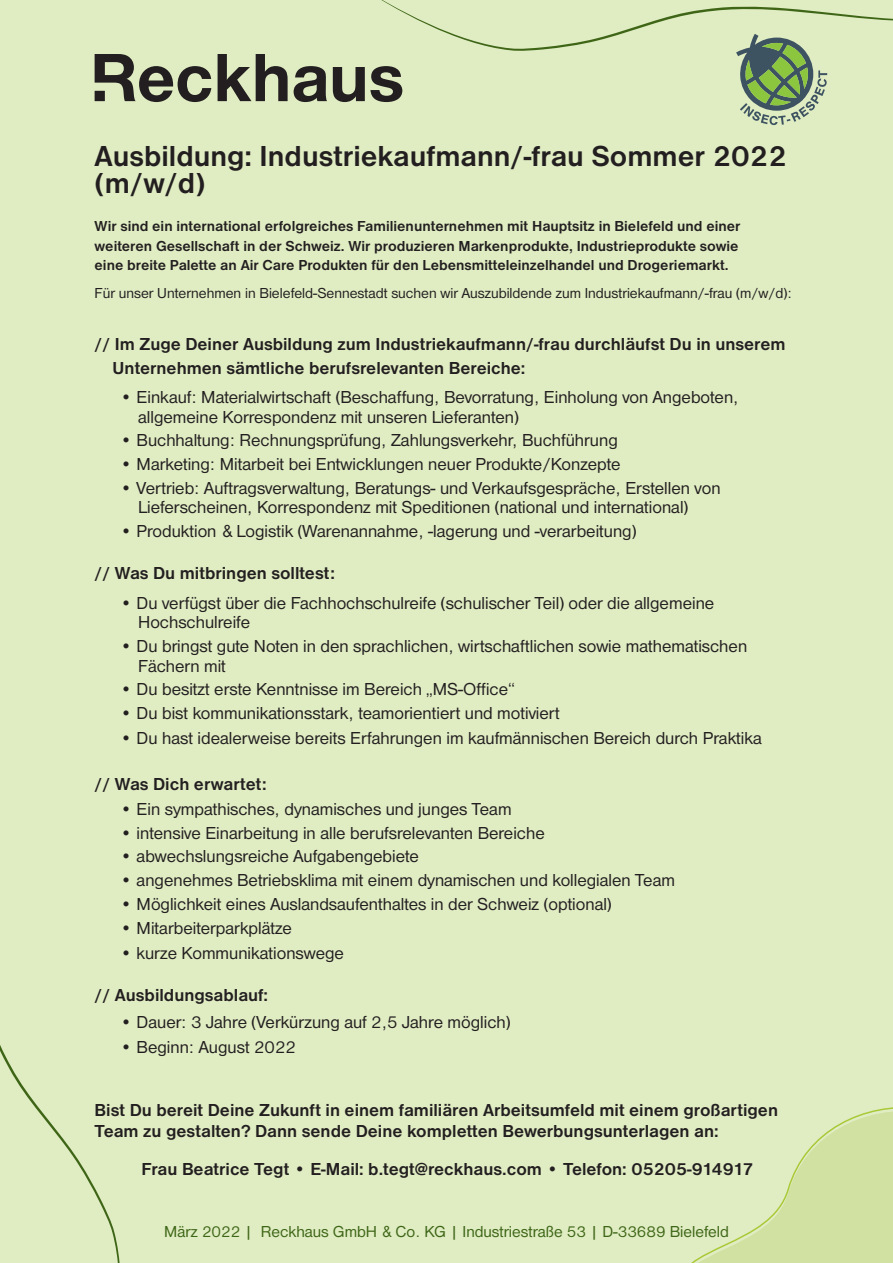
<style>
.page{position:relative;width:893px;height:1263px;background:#e0edc3}
.page>*{position:absolute;margin:0;border:0;box-sizing:border-box;transform-origin:0 0}
.t1{font:700 30px/27px "Nimbus Sans DOT";color:#231f20}
.t2{font:18px/19.5px "Nimbus Sans DOT";color:#231f20}
.t3{font:700 18px/24px "Nimbus Sans DOT";color:#231f20}
.t4{font:16.5px "Nimbus Sans DOT";color:#3e6617}
.t5{font:700 15px/19.5px "Nimbus Sans DOT";color:#231f20}
.t6{font:15px "Nimbus Sans DOT";color:#231f20}
</style>
<div class="page">
<svg style="left:691px;top:1107px;width:202px;height:156px"></svg>
<svg style="left:0;top:1045px;width:120px;height:218px"></svg>
<svg style="left:294px;top:66px;width:33px;height:36px"></svg>
<svg style="left:95px;top:54px;width:116px;height:48px"></svg>
<svg style="left:218px;top:54px;width:70px;height:47px"></svg>
<div style="left:95px;top:91px;width:10px;height:10px;background:#231f20"></div>
<svg style="left:333px;top:0;width:560px;height:125px"></svg>
<p class="t1" style="left:95px;top:143px;width:694px">Ausbildung: Industriekaufmann/-frau Sommer 2022 (m/w/d)</p>
<p class="t5" style="left:95px;top:217px;width:647px">Wir sind ein international erfolgreiches Familienunternehmen mit Hauptsitz in Bielefeld und einer weiteren Gesellschaft in der Schweiz. Wir produzieren Markenprodukte, Industrieprodukte sowie eine breite Palette an Air Care Produkten für den Lebensmitteleinzelhandel und Drogeriemarkt.</p>
<p class="t6" style="left:95px;top:285px;width:699px">Für unser Unternehmen in Bielefeld-Sennestadt suchen wir Auszubildende zum Industriekaufmann/-frau (m/w/d):</p>
<p class="t3" style="left:113px;top:332px;width:674px;text-indent:-18px">// Im Zuge Deiner Ausbildung zum Industriekaufmann/-frau durchläufst Du in unserem<br>Unternehmen sämtliche berufsrelevanten Bereiche:</p>
<p class="t2" style="left:138px;top:388px;width:602px;text-indent:-18px">• Einkauf: Materialwirtschaft (Beschaffung, Bevorratung, Einholung von Angeboten, allgemeine Korrespondenz mit unseren Lieferanten)</p>
<p class="t2" style="left:120px;top:431px;width:499px">• Buchhaltung: Rechnungsprüfung, Zahlungsverkehr, Buchführung</p>
<p class="t2" style="left:120px;top:455px;width:502px">• Marketing: Mitarbeit bei Entwicklungen neuer Produkte/Konzepte</p>
<p class="t2" style="left:138px;top:478px;width:584px;text-indent:-18px">• Vertrieb: Auftragsverwaltung, Beratungs- und Verkaufsgespräche, Erstellen von<br>Lieferscheinen, Korrespondenz mit Speditionen (national und international)</p>
<p class="t2" style="left:120px;top:522px;width:518px">• Produktion &amp; Logistik (Warenannahme, -lagerung und -verarbeitung)</p>
<p class="t3" style="left:95px;top:562px;width:242px">// Was Du mitbringen solltest:</p>
<p class="t2" style="left:138px;top:593px;width:578px;text-indent:-18px">• Du verfügst über die Fachhochschulreife (schulischer Teil) oder die allgemeine<br>Hochschulreife</p>
<p class="t2" style="left:138px;top:637px;width:611px;text-indent:-18px">• Du bringst gute Noten in den sprachlichen, wirtschaftlichen sowie mathematischen<br>Fächern mit</p>
<p class="t2" style="left:120px;top:680px;width:396px">• Du besitzt erste Kenntnisse im Bereich „MS-Office“</p>
<p class="t2" style="left:120px;top:704px;width:441px">• Du bist kommunikationsstark, teamorientiert und motiviert</p>
<p class="t2" style="left:120px;top:729px;width:643px">• Du hast idealerweise bereits Erfahrungen im kaufmännischen Bereich durch Praktika</p>
<p class="t3" style="left:95px;top:772px;width:174px">// Was Dich erwartet:</p>
<p class="t2" style="left:120px;top:799px;width:393px">• Ein sympathisches, dynamisches und junges Team</p>
<p class="t2" style="left:120px;top:823px;width:426px">• intensive Einarbeitung in alle berufsrelevanten Bereiche</p>
<p class="t2" style="left:120px;top:847px;width:300px">• abwechslungsreiche Aufgabengebiete</p>
<p class="t2" style="left:120px;top:871px;width:556px">• angenehmes Betriebsklima mit einem dynamischen und kollegialen Team</p>
<p class="t2" style="left:120px;top:894px;width:493px">• Möglichkeit eines Auslandsaufenthaltes in der Schweiz (optional)</p>
<p class="t2" style="left:120px;top:918px;width:173px">• Mitarbeiterparkplätze</p>
<p class="t2" style="left:120px;top:943px;width:225px">• kurze Kommunikationswege</p>
<p class="t3" style="left:95px;top:983px;width:175px">// Ausbildungsablauf:</p>
<p class="t2" style="left:120px;top:1012px;width:392px">• Dauer: 3 Jahre (Verkürzung auf 2,5 Jahre möglich)</p>
<p class="t2" style="left:120px;top:1037px;width:177px">• Beginn: August 2022</p>
<p class="t3" style="left:95px;top:1100px;width:685px;line-height:21px">Bist Du bereit Deine Zukunft in einem familiären Arbeitsumfeld mit einem großartigen<br>Team zu gestalten? Dann sende Deine kompletten Bewerbungsunterlagen an:</p>
<p class="t3" style="left:142px;top:1157px;width:613px">Frau Beatrice Tegt • E-Mail: b.tegt@reckhaus.com • Telefon: 05205-914917</p>
<p class="t4" style="left:164px;top:1222px;width:566px">März 2022 | Reckhaus GmbH &amp; Co. KG | Industriestraße 53 | D-33689 Bielefeld</p>
</div>
